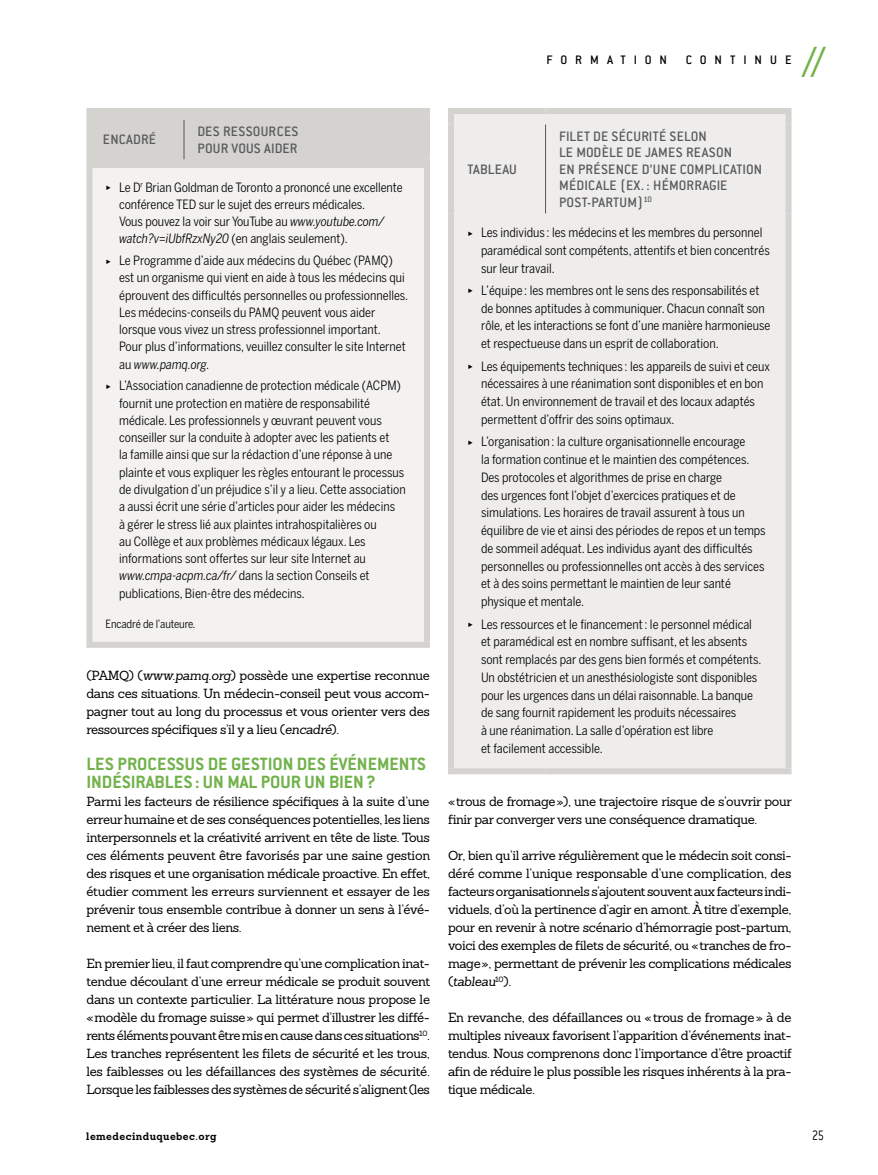
<style>
.page{position:relative;width:878px;height:1175px;background:#fff}
.page>*{position:absolute;margin:0;border:0;box-sizing:border-box;transform-origin:0 0}
.t1{font:500 48px "Conduit ITC Std";color:#72b24b}
.t2{font:700 19.5px/18px "Conduit ITC Std";color:#72b24b}
.t3{font:500 15px/16.5px "Conduit ITC Std";letter-spacing:.02em;color:#58595b}
.t4{font:300 15px "Conduit ITC Std";color:#000;scale:.8 1}
.t5{font:500 13.5px "Conduit ITC Std";letter-spacing:.585em;color:#000}
.t6{font:12.9px/18px "Sanchez Slab";letter-spacing:-.03em;color:#000;text-align:justify}
.t7{font:12.75px/17.7px "Benton Sans Cond";color:#000}
.t8{font:11.25px "Benton Sans Cond";letter-spacing:-.01em;color:#000}
.t9{font:700 10.5px "Sanchez Slab";letter-spacing:.04em;color:#000}
.s1{font-style:italic}
</style>
<div class="page">
<div style="left:89px;top:168px;width:338px;height:477px;background:#f3f2f1"></div>
<div style="left:86px;top:168px;width:6px;height:474px;background:#d5d3d0"></div>
<div style="left:424px;top:168px;width:6px;height:474px;background:#d5d3d0"></div>
<div style="left:86px;top:642px;width:98px;height:6px;background:#d5d3d0"></div>
<div style="left:184px;top:642px;width:246px;height:6px;background:#d5d3d0"></div>
<div style="left:86px;top:108px;width:98px;height:6px;background:#d5d3d0"></div>
<div style="left:184px;top:108px;width:246px;height:6px;background:#d5d3d0"></div>
<div style="left:86px;top:111px;width:344px;height:57px;background:#d5d3d0"></div>
<div style="left:86px;top:120px;width:6px;height:39px;background:#d5d3d0"></div>
<div style="left:424px;top:120px;width:6px;height:39px;background:#d5d3d0"></div>
<div style="left:86px;top:159px;width:6px;height:9px;background:#d5d3d0"></div>
<div style="left:424px;top:159px;width:6px;height:9px;background:#d5d3d0"></div>
<div style="left:454px;top:114px;width:331px;height:654px;background:#eeedec"></div>
<div style="left:448px;top:108px;width:97px;height:6px;background:#d5d3d0"></div>
<div style="left:448px;top:114px;width:6px;height:10px;background:#d5d3d0"></div>
<div style="left:545px;top:108px;width:246px;height:6px;background:#d5d3d0"></div>
<div style="left:785px;top:114px;width:6px;height:10px;background:#d5d3d0"></div>
<div style="left:785px;top:213px;width:6px;height:555px;background:#d5d3d0"></div>
<div style="left:448px;top:124px;width:6px;height:89px;background:#d5d3d0"></div>
<hr style="left:545px;top:124px;width:1px;height:89px;background:#58595b">
<div style="left:785px;top:124px;width:6px;height:89px;background:#d5d3d0"></div>
<div style="left:448px;top:213px;width:6px;height:555px;background:#d5d3d0"></div>
<div style="left:448px;top:768px;width:97px;height:6px;background:#d5d3d0"></div>
<div style="left:545px;top:768px;width:246px;height:6px;background:#d5d3d0"></div>
<svg style="left:468px;top:231px;width:4px;height:4px"></svg>
<svg style="left:468px;top:289px;width:4px;height:4px"></svg>
<svg style="left:468px;top:364px;width:4px;height:5px"></svg>
<svg style="left:468px;top:440px;width:4px;height:5px"></svg>
<svg style="left:468px;top:622px;width:4px;height:5px"></svg>
<p class="t5" style="left:546px;top:52px;width:122px">FORMATION</p>
<p class="t5" style="left:685px;top:52px;width:107px">CONTINUE</p>
<h1 class="t1" style="left:801px;top:33px;width:26px">//</h1>
<p class="t3" style="left:103px;top:131px;width:55px">ENCADRÉ</p>
<p class="t3" style="left:197px;top:123px;width:103px">DES RESSOURCES<br>POUR VOUS AIDER</p>
<p class="t7" style="left:119px;top:178px;width:285px;line-height:17.2px">Le D<sup>r</sup> Brian Goldman de Toronto a prononcé une excellente conférence TED sur le sujet des erreurs médicales.<br>Vous pouvez la voir sur YouTube au <span class="s1">www.youtube.com/ watch?v=iUbfRzxNy20</span> (en anglais seulement).</p>
<p class="t7" style="left:119px;top:252px;width:290px;line-height:17.2px">Le Programme d’aide aux médecins du Québec (PAMQ) est un organisme qui vient en aide à tous les médecins qui éprouvent des difficultés personnelles ou professionnelles.<br>Les médecins-conseils du PAMQ peuvent vous aider lorsque vous vivez un stress professionnel important.<br>Pour plus d’informations, veuillez consulter le site Internet au <span class="s1">www.pamq.org.</span></p>
<p class="t7" style="left:119px;top:377px;width:288px;line-height:17.2px">L’Association canadienne de protection médicale (ACPM) fournit une protection en matière de responsabilité médicale. Les professionnels y œuvrant peuvent vous conseiller sur la conduite à adopter avec les patients et<br>la famille ainsi que sur la rédaction d’une réponse à une plainte et vous expliquer les règles entourant le processus de divulgation d’un préjudice s’il y a lieu. Cette association a aussi écrit une série d’articles pour aider les médecins<br>à gérer le stress lié aux plaintes intrahospitalières ou<br>au Collège et aux problèmes médicaux légaux. Les informations sont offertes sur leur site Internet au <span class="s1">www.cmpa-acpm.ca/fr/</span> dans la section Conseils et publications, Bien-être des médecins.</p>
<p class="t8" style="left:106px;top:617px;width:91px">Encadré de l’auteure.</p>
<p class="t6" style="left:86px;top:666px;width:345px">(PAMQ) (<span class="s1">www.pamq.org</span>) possède une expertise reconnue dans ces situations. Un médecin-conseil peut vous accom&shy;pagner tout au long du processus et vous orienter vers des ressources spécifiques s’il y a lieu (<span class="s1">encadré</span>).</p>
<h2 class="t2" style="left:86px;top:754px;width:341px">LES PROCESSUS DE GESTION DES ÉVÉNEMENTS<br>INDÉSIRABLES : UN MAL POUR UN BIEN?</h2>
<p class="t6" style="left:86px;top:792px;width:345px">Parmi les facteurs de résilience spécifiques à la suite d’une erreur humaine et de ses conséquences potentielles, les liens interpersonnels et la créativité arrivent en tête de liste. Tous ces éléments peuvent être favorisés par une saine gestion des risques et une organisation médicale proactive. En effet, étudier comment les erreurs surviennent et essayer de les prévenir tous ensemble contribue à donner un sens à l’évé&shy;nement et à créer des liens.</p>
<p class="t6" style="left:86px;top:954px;width:345px">En premier lieu, il faut comprendre qu’une complication inat&shy;tendue découlant d’une erreur médicale se produit souvent dans un contexte particulier. La littérature nous propose le «modèle du fromage suisse» qui permet d’illustrer les diffé&shy;rents éléments pouvant être mis en cause dans ces situations<sup>10</sup>.<br>Les tranches représentent les filets de sécurité et les trous, les faiblesses ou les défaillances des systèmes de sécurité.<br>Lorsque les faiblesses des systèmes de sécurité s’alignent (les</p>
<p class="t3" style="left:559px;top:127px;width:204px">FILET DE SÉCURITÉ SELON<br>LE MODÈLE DE JAMES REASON<br>EN PRÉSENCE D’UNE COMPLICATION<br>MÉDICALE (EX. : HÉMORRAGIE<br>POST-PARTUM)<sup>10</sup></p>
<p class="t7" style="left:481px;top:223px;width:290px">Les individus : les médecins et les membres du personnel paramédical sont compétents, attentifs et bien concentrés sur leur travail.</p>
<p class="t7" style="left:481px;top:281px;width:291px">L’équipe : les membres ont le sens des responsabilités et de bonnes aptitudes à communiquer. Chacun connaît son rôle, et les interactions se font d’une manière harmonieuse et respectueuse dans un esprit de collaboration.</p>
<p class="t7" style="left:481px;top:357px;width:290px">Les équipements techniques : les appareils de suivi et ceux nécessaires à une réanimation sont disponibles et en bon état. Un environnement de travail et des locaux adaptés permettent d’offrir des soins optimaux.</p>
<p class="t7" style="left:481px;top:432px;width:286px">L’organisation : la culture organisationnelle encourage<br>la formation continue et le maintien des compétences.<br>Des protocoles et algorithmes de prise en charge<br>des urgences font l’objet d’exercices pratiques et de simulations. Les horaires de travail assurent à tous un équilibre de vie et ainsi des périodes de repos et un temps de sommeil adéquat. Les individus ayant des difficultés personnelles ou professionnelles ont accès à des services et à des soins permettant le maintien de leur santé physique et mentale.</p>
<p class="t7" style="left:481px;top:615px;width:282px">Les ressources et le financement: le personnel médical et paramédical est en nombre suffisant, et les absents sont remplacés par des gens bien formés et compétents.<br>Un obstétricien et un anesthésiologiste sont disponibles pour les urgences dans un délai raisonnable. La banque de sang fournit rapidement les produits nécessaires<br>à une réanimation. La salle d’opération est libre<br>et facilement accessible.</p>
<p class="t3" style="left:467px;top:160px;width:51px">TABLEAU</p>
<p class="t6" style="left:448px;top:792px;width:345px">«trous de fromage»), une trajectoire risque de s’ouvrir pour finir par converger vers une conséquence dramatique.</p>
<p class="t6" style="left:448px;top:846px;width:345px">Or, bien qu’il arrive régulièrement que le médecin soit consi&shy;déré comme l’unique responsable d’une complication, des facteurs organisationnels s’ajoutent souvent aux facteurs indi&shy;viduels, d’où la pertinence d’agir en amont. À titre d’exemple, pour en revenir à notre scénario d’hémorragie post-partum, voici des exemples de filets de sécurité, ou «tranches de fro&shy;mage», permettant de prévenir les complications médicales (<span class="s1">tableau</span><sup>10</sup>).</p>
<p class="t6" style="left:448px;top:1008px;width:345px">En revanche, des défaillances ou «trous de fromage» à de multiples niveaux favorisent l’apparition d’événements inat&shy;tendus. Nous comprenons donc l’importance d’être proactif afin de réduire le plus possible les risques inhérents à la pra&shy;tique médicale.</p>
<p class="t9" style="left:86px;top:1129px;width:132px">lemedecinduquebec.org</p>
<p class="t4" style="left:812px;top:1126px;width:16px">25</p>
</div>
